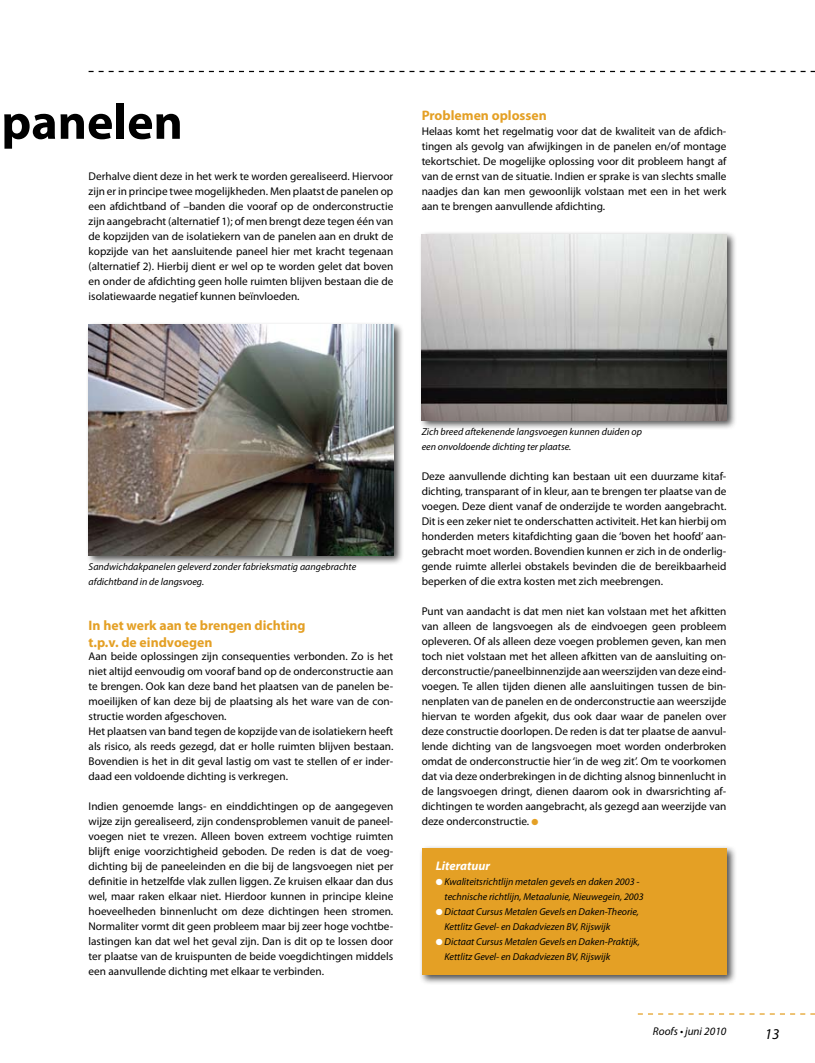
<style>
.page{position:relative;width:815px;height:1063px;background:#fff}
.page>*{position:absolute;margin:0;border:0;box-sizing:border-box;transform-origin:0 0}
.t1{font:700 50px "Myriad Pro";color:#000}
.t2{font:italic 15px "Myriad Pro";color:#000}
.t3{font:700 13.75px/16.5px "Myriad Pro";color:#e4a025}
.t4{font:italic 700 12.5px "Myriad Pro";color:#fff}
.t5{font:11.25px/15px "Myriad Pro";color:#000;text-align:justify}
.t6{font:italic 11.25px "Myriad Pro";color:#000}
.t7{font:italic 10px/15px "Myriad Pro";color:#000}
.s1{color:#e4a025}
.s2{color:#fff}
</style>
<div class="page">
<svg style="left:89px;top:71px;width:726px;height:1px"></svg>
<svg style="left:638px;top:1013px;width:177px;height:2px"></svg>
<div style="left:418px;top:845px;width:319px;height:140px;background:#000;opacity:.7"></div>
<div style="left:422px;top:848px;width:304px;height:127px;background:#e4a025"></div>
<div style="left:418px;top:231px;width:319px;height:199px;background:#000;opacity:.7"></div>
<img style="left:422px;top:234px;width:304px;height:186px">
<div style="left:85px;top:321px;width:319px;height:244px;background:#000;opacity:.7"></div>
<img style="left:89px;top:325px;width:304px;height:230px">
<h1 class="t1" style="left:1px;top:89px;width:183px">panelen</h1>
<p class="t5" style="left:89px;top:169px;width:306px">Derhalve dient deze in het werk te worden gerealiseerd. Hiervoor zijn er in principe twee mogelijkheden. Men plaatst de panelen op een afdichtband of –banden die vooraf op de onderconstructie zijn aangebracht (alternatief 1); of men brengt deze tegen één van de kopzijden van de isolatiekern van de panelen aan en drukt de kopzijde van het aansluitende paneel hier met kracht tegenaan (alternatief 2). Hierbij dient er wel op te worden gelet dat boven en onder de afdichting geen holle ruimten blijven bestaan die de isolatiewaarde negatief kunnen beïnvloeden.</p>
<p class="t3" style="left:422px;top:107px;width:127px">Problemen oplossen</p>
<p class="t5" style="left:422px;top:124px;width:306px">Helaas komt het regelmatig voor dat de kwaliteit van de afdich&shy;tingen als gevolg van afwijkingen in de panelen en/of montage tekortschiet. De mogelijke oplossing voor dit probleem hangt af van de ernst van de situatie. Indien er sprake is van slechts smalle naadjes dan kan men gewoonlijk volstaan met een in het werk aan te brengen aanvullende afdichting.</p>
<p class="t7" style="left:89px;top:559px;width:269px">Sandwichdakpanelen geleverd zonder fabrieksmatig aangebrachte afdichtband in de langsvoeg.</p>
<p class="t3" style="left:89px;top:617px;width:219px">In het werk aan te brengen dichting t.p.v. de eindvoegen</p>
<p class="t5" style="left:89px;top:649px;width:306px;text-align:left">Aan beide oplossingen zijn consequenties verbonden. Zo is het niet altijd eenvoudig om vooraf band op de onderconstructie aan te brengen. Ook kan deze band het plaatsen van de panelen be&shy;moeilijken of kan deze bij de plaatsing als het ware van de con&shy;structie worden afgeschoven.<br>Het plaatsen van band tegen de kopzijde van de isolatiekern heeft als risico, als reeds gezegd, dat er holle ruimten blijven bestaan.<br>Bovendien is het in dit geval lastig om vast te stellen of er inder&shy;daad een voldoende dichting is verkregen.</p>
<p class="t5" style="left:89px;top:799px;width:306px">Indien genoemde langs- en einddichtingen op de aangegeven wijze zijn gerealiseerd, zijn condensproblemen vanuit de paneel&shy;voegen niet te vrezen. Alleen boven extreem vochtige ruimten blijft enige voorzichtigheid geboden. De reden is dat de voeg&shy;dichting bij de paneeleinden en die bij de langsvoegen niet per definitie in hetzelfde vlak zullen liggen. Ze kruisen elkaar dan dus wel, maar raken elkaar niet. Hierdoor kunnen in principe kleine hoeveelheden binnenlucht om deze dichtingen heen stromen.<br>Normaliter vormt dit geen probleem maar bij zeer hoge vochtbe&shy;lastingen kan dat wel het geval zijn. Dan is dit op te lossen door ter plaatse van de kruispunten de beide voegdichtingen middels een aanvullende dichting met elkaar te verbinden.</p>
<p class="t7" style="left:422px;top:424px;width:222px">Zich breed aftekenende langsvoegen kunnen duiden op een onvoldoende dichting ter plaatse.</p>
<p class="t5" style="left:422px;top:469px;width:306px">Deze aanvullende dichting kan bestaan uit een duurzame kitaf&shy;dichting, transparant of in kleur, aan te brengen ter plaatse van de voegen. Deze dient vanaf de onderzijde te worden aangebracht.<br>Dit is een zeker niet te onderschatten activiteit. Het kan hierbij om honderden meters kitafdichting gaan die ‘boven het hoofd’ aan&shy;gebracht moet worden. Bovendien kunnen er zich in de onderlig&shy;gende ruimte allerlei obstakels bevinden die de bereikbaarheid beperken of die extra kosten met zich meebrengen.</p>
<p class="t5" style="left:422px;top:604px;width:306px">Punt van aandacht is dat men niet kan volstaan met het afkitten van alleen de langsvoegen als de eindvoegen geen probleem opleveren. Of als alleen deze voegen problemen geven, kan men toch niet volstaan met het alleen afkitten van de aansluiting on&shy;derconstructie/paneelbinnenzijde aan weerszijden van deze eind&shy;voegen. Te allen tijden dienen alle aansluitingen tussen de bin&shy;nenplaten van de panelen en de onderconstructie aan weerszijde hiervan te worden afgekit, dus ook daar waar de panelen over deze constructie doorlopen. De reden is dat ter plaatse de aanvul&shy;lende dichting van de langsvoegen moet worden onderbroken omdat de onderconstructie hier ‘in de weg zit’. Om te voorkomen dat via deze onderbrekingen in de dichting alsnog binnenlucht in de langsvoegen dringt, dienen daarom ook in dwarsrichting af&shy;dichtingen te worden aangebracht, als gezegd aan weerzijde van deze onderconstructie. <span class="s1">●</span></p>
<p class="t4" style="left:436px;top:858px;width:56px">Literatuur</p>
<p class="t7" style="left:445px;top:874px;width:201px;text-indent:-9px"><span class="s2">●</span> Kwaliteitsrichtlijn metalen gevels en daken 2003 - technische richtlijn, Metaalunie, Nieuwegein, 2003</p>
<p class="t7" style="left:445px;top:904px;width:196px;text-indent:-9px"><span class="s2">●</span> Dictaat Cursus Metalen Gevels en Daken-Theorie,<br>Kettlitz Gevel- en Dakadviezen BV, Rijswijk</p>
<p class="t7" style="left:445px;top:934px;width:197px;text-indent:-9px"><span class="s2">●</span> Dictaat Cursus Metalen Gevels en Daken-Praktijk,<br>Kettlitz Gevel- en Dakadviezen BV, Rijswijk</p>
<p class="t6" style="left:653px;top:1024px;width:75px">Roofs • juni 2010</p>
<h2 class="t2" style="left:765px;top:1025px;width:16px">13</h2>
</div>
